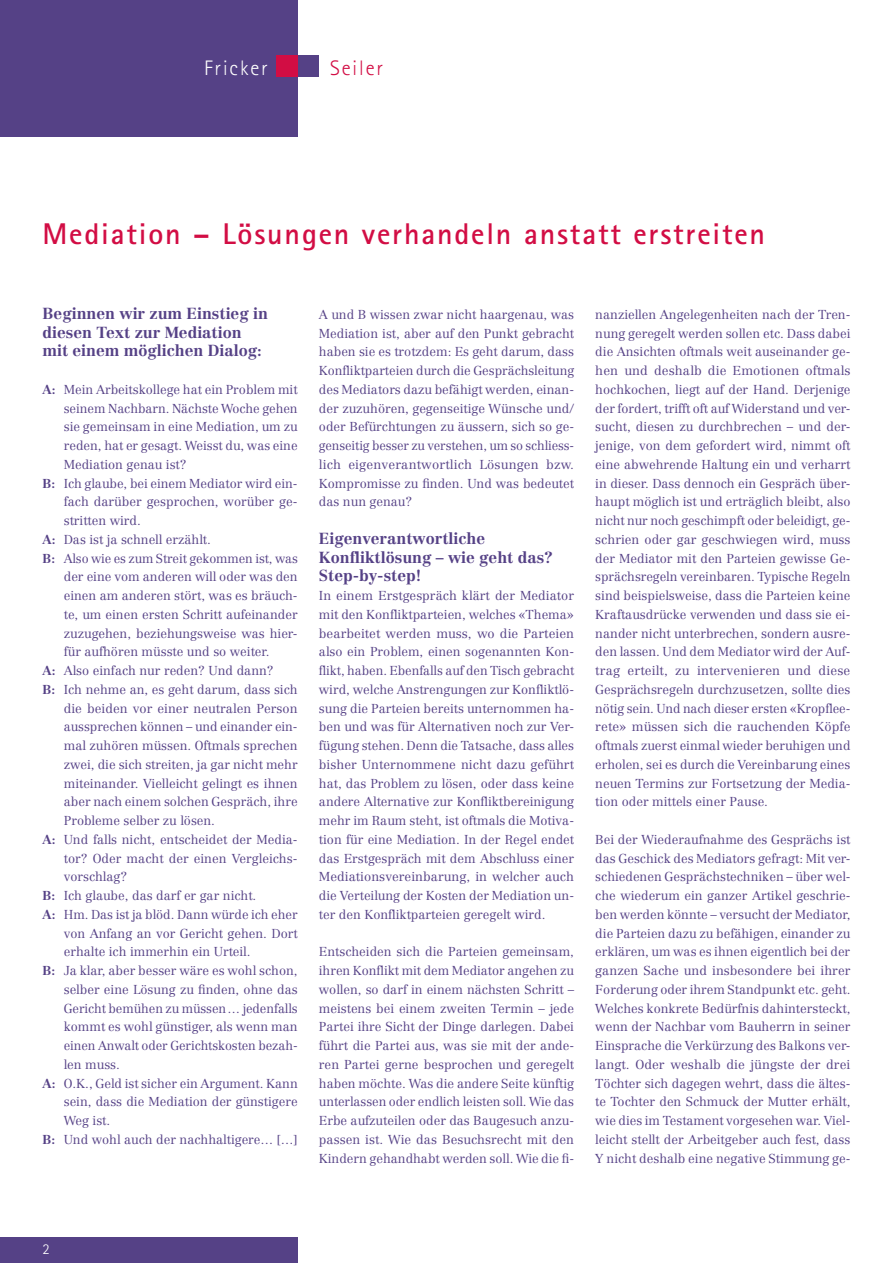
<style>
.page{position:relative;width:893px;height:1263px;background:#fff}
.page>*{position:absolute;margin:0;border:0;box-sizing:border-box;transform-origin:0 0}
.t1{font:700 30px "Rotis Sans Serif";letter-spacing:.06em;color:#d20d44}
.t2{font:300 21px "Rotis Sans Serif";letter-spacing:.09em;color:#fff}
.t3{font:300 21px "Rotis Sans Serif";letter-spacing:.09em;color:#d20d44}
.t4{font:700 15.75px/18.8px "Centennial";color:#554186}
.t5{font:300 15px "Rotis Sans Serif";color:#fff}
.t6{font:300 12.75px/18.8px "Centennial";color:#554186;text-align:justify}
.s1{font-weight:700}
</style>
<div class="page">
<div style="left:0;top:0;width:298px;height:136px;background:#554186"></div>
<div style="left:298px;top:55px;width:21px;height:22px;background:#554186"></div>
<div style="left:276px;top:55px;width:22px;height:22px;background:#d20d44"></div>
<div style="left:0;top:1237px;width:298px;height:26px;background:#554186"></div>
<h2 class="t2" style="left:204px;top:56px;width:65px">Fricker</h2>
<h2 class="t3" style="left:330px;top:56px;width:55px">Seiler</h2>
<h1 class="t1" style="left:43px;top:215px;width:724px">Mediation – Lösungen verhandeln anstatt erstreiten</h1>
<p class="t4" style="left:43px;top:304px;width:227px">Beginnen wir zum Einstieg in diesen Text zur Mediation mit einem möglichen Dialog:</p>
<p class="t6" style="left:43px;top:380px;width:257px"><span class="s1">A:</span> Mein Arbeitskollege hat ein Problem mit</p>
<p class="t6" style="left:64px;top:399px;width:235px">seinem Nachbarn. Nächste Woche gehen</p>
<p class="t6" style="left:64px;top:417px;width:235px">sie gemeinsam in eine Mediation, um zu</p>
<p class="t6" style="left:64px;top:436px;width:235px">reden, hat er gesagt. Weisst du, was eine</p>
<p class="t6" style="left:64px;top:455px;width:124px">Mediation genau ist?</p>
<p class="t6" style="left:43px;top:474px;width:257px"><span class="s1">B:</span> Ich glaube, bei einem Mediator wird ein-</p>
<p class="t6" style="left:64px;top:492px;width:235px">fach darüber gesprochen, worüber ge-</p>
<p class="t6" style="left:64px;top:511px;width:79px">stritten wird.</p>
<p class="t6" style="left:43px;top:530px;width:170px"><span class="s1">A:</span> Das ist ja schnell erzählt.</p>
<p class="t6" style="left:43px;top:549px;width:257px"><span class="s1">B:</span> Also wie es zum Streit gekommen ist, was</p>
<p class="t6" style="left:64px;top:567px;width:235px">der eine vom anderen will oder was den</p>
<p class="t6" style="left:64px;top:586px;width:235px">einen am anderen stört, was es bräuch-</p>
<p class="t6" style="left:64px;top:605px;width:235px">te, um einen ersten Schritt aufeinander</p>
<p class="t6" style="left:64px;top:624px;width:235px">zuzugehen, beziehungsweise was hier-</p>
<p class="t6" style="left:64px;top:642px;width:207px">für aufhören müsste und so weiter.</p>
<p class="t6" style="left:43px;top:661px;width:233px"><span class="s1">A:</span> Also einfach nur reden? Und dann?</p>
<p class="t6" style="left:43px;top:680px;width:257px"><span class="s1">B:</span> Ich nehme an, es geht darum, dass sich</p>
<p class="t6" style="left:64px;top:699px;width:235px">die beiden vor einer neutralen Person</p>
<p class="t6" style="left:64px;top:717px;width:235px">aussprechen können – und einander ein-</p>
<p class="t6" style="left:64px;top:736px;width:235px">mal zuhören müssen. Oftmals sprechen</p>
<p class="t6" style="left:64px;top:755px;width:235px">zwei, die sich streiten, ja gar nicht mehr</p>
<p class="t6" style="left:64px;top:774px;width:235px">miteinander. Vielleicht gelingt es ihnen</p>
<p class="t6" style="left:64px;top:792px;width:235px">aber nach einem solchen Gespräch, ihre</p>
<p class="t6" style="left:64px;top:811px;width:153px">Probleme selber zu lösen.</p>
<p class="t6" style="left:43px;top:830px;width:257px"><span class="s1">A:</span> Und falls nicht, entscheidet der Media-</p>
<p class="t6" style="left:64px;top:849px;width:235px">tor? Oder macht der einen Vergleichs-</p>
<p class="t6" style="left:64px;top:867px;width:65px">vorschlag?</p>
<p class="t6" style="left:43px;top:886px;width:215px"><span class="s1">B:</span> Ich glaube, das darf er gar nicht.</p>
<p class="t6" style="left:43px;top:905px;width:257px"><span class="s1">A:</span> Hm. Das ist ja blöd. Dann würde ich eher</p>
<p class="t6" style="left:64px;top:924px;width:235px">von Anfang an vor Gericht gehen. Dort</p>
<p class="t6" style="left:64px;top:942px;width:188px">erhalte ich immerhin ein Urteil.</p>
<p class="t6" style="left:43px;top:961px;width:257px"><span class="s1">B:</span> Ja klar, aber besser wäre es wohl schon,</p>
<p class="t6" style="left:64px;top:980px;width:235px">selber eine Lösung zu finden, ohne das</p>
<p class="t6" style="left:64px;top:999px;width:235px">Gericht bemühen zu müssen… jedenfalls</p>
<p class="t6" style="left:64px;top:1017px;width:235px">kommt es wohl günstiger, als wenn man</p>
<p class="t6" style="left:64px;top:1036px;width:235px">einen Anwalt oder Gerichtskosten bezah-</p>
<p class="t6" style="left:64px;top:1055px;width:58px">len muss.</p>
<p class="t6" style="left:43px;top:1074px;width:257px"><span class="s1">A:</span> O.K., Geld ist sicher ein Argument. Kann</p>
<p class="t6" style="left:64px;top:1092px;width:235px">sein, dass die Mediation der günstigere</p>
<p class="t6" style="left:64px;top:1111px;width:48px">Weg ist.</p>
<p class="t6" style="left:43px;top:1130px;width:257px"><span class="s1">B:</span> Und wohl auch der nachhaltigere… […]</p>
<p class="t6" style="left:319px;top:305px;width:257px">A und B wissen zwar nicht haargenau, was Mediation ist, aber auf den Punkt gebracht haben sie es trotzdem: Es geht darum, dass Konfliktparteien durch die Gesprächsleitung des Mediators dazu befähigt werden, einan&shy;der zuzuhören, gegenseitige Wünsche und/ oder Befürchtungen zu äussern, sich so ge&shy;genseitig besser zu verstehen, um so schliess&shy;lich eigenverantwortlich Lösungen bzw.<br>Kompromisse zu finden. Und was bedeutet das nun genau?</p>
<p class="t4" style="left:319px;top:529px;width:236px">Eigenverantwortliche<br>Konfliktlösung – wie geht das?<br>Step-by-step!</p>
<p class="t6" style="left:319px;top:586px;width:257px">In einem Erstgespräch klärt der Mediator mit den Konfliktparteien, welches «Thema» bearbeitet werden muss, wo die Parteien also ein Problem, einen sogenannten Kon&shy;flikt, haben. Ebenfalls auf den Tisch gebracht wird, welche Anstrengungen zur Konfliktlö&shy;sung die Parteien bereits unternommen ha&shy;ben und was für Alternativen noch zur Ver&shy;fügung stehen. Denn die Tatsache, dass alles bisher Unternommene nicht dazu geführt hat, das Problem zu lösen, oder dass keine andere Alternative zur Konfliktbereinigung mehr im Raum steht, ist oftmals die Motiva&shy;tion für eine Mediation. In der Regel endet das Erstgespräch mit dem Abschluss einer Mediationsvereinbarung, in welcher auch die Verteilung der Kosten der Mediation un&shy;ter den Konfliktparteien geregelt wird.</p>
<p class="t6" style="left:319px;top:942px;width:257px">Entscheiden sich die Parteien gemeinsam, ihren Konflikt mit dem Mediator angehen zu wollen, so darf in einem nächsten Schritt – meistens bei einem zweiten Termin – jede Partei ihre Sicht der Dinge darlegen. Dabei führt die Partei aus, was sie mit der ande&shy;ren Partei gerne besprochen und geregelt haben möchte. Was die andere Seite künftig unterlassen oder endlich leisten soll. Wie das Erbe aufzuteilen oder das Baugesuch anzu&shy;passen ist. Wie das Besuchsrecht mit den Kindern gehandhabt werden soll. Wie die fi-</p>
<p class="t6" style="left:595px;top:305px;width:257px;text-align:left">nanziellen Angelegenheiten nach der Tren&shy;nung geregelt werden sollen etc. Dass dabei die Ansichten oftmals weit auseinander ge&shy;hen und deshalb die Emotionen oftmals hochkochen, liegt auf der Hand. Derjenige der fordert, trifft oft auf Widerstand und ver&shy;sucht, diesen zu durchbrechen – und der&shy;jenige, von dem gefordert wird, nimmt oft eine abwehrende Haltung ein und verharrt in dieser. Dass dennoch ein Gespräch über&shy;haupt möglich ist und erträglich bleibt, also nicht nur noch geschimpft oder beleidigt, ge&shy;schrien oder gar geschwiegen wird, muss der Mediator mit den Parteien gewisse Ge&shy;sprächsregeln vereinbaren. Typische Regeln sind beispielsweise, dass die Parteien keine Kraftausdrücke verwenden und dass sie ei&shy;nander nicht unterbrechen, sondern ausre&shy;den lassen. Und dem Mediator wird der Auf&shy;trag erteilt, zu intervenieren und diese Gesprächsregeln durchzusetzen, sollte dies nötig sein. Und nach dieser ersten «Kropflee&shy;rete» müssen sich die rauchenden Köpfe oftmals zuerst einmal wieder beruhigen und erholen, sei es durch die Vereinbarung eines neuen Termins zur Fortsetzung der Media&shy;tion oder mittels einer Pause.</p>
<p class="t6" style="left:595px;top:830px;width:257px">Bei der Wiederaufnahme des Gesprächs ist das Geschick des Mediators gefragt: Mit ver&shy;schiedenen Gesprächstechniken – über wel&shy;che wiederum ein ganzer Artikel geschrie&shy;ben werden könnte – versucht der Mediator, die Parteien dazu zu befähigen, einander zu erklären, um was es ihnen eigentlich bei der ganzen Sache und insbesondere bei ihrer Forderung oder ihrem Standpunkt etc. geht.<br>Welches konkrete Bedürfnis dahintersteckt, wenn der Nachbar vom Bauherrn in seiner Einsprache die Verkürzung des Balkons ver&shy;langt. Oder weshalb die jüngste der drei Töchter sich dagegen wehrt, dass die ältes&shy;te Tochter den Schmuck der Mutter erhält, wie dies im Testament vorgesehen war. Viel&shy;leicht stellt der Arbeitgeber auch fest, dass Y nicht deshalb eine negative Stimmung ge-</p>
<p class="t5" style="left:43px;top:1241px;width:9px">2</p>
</div>
